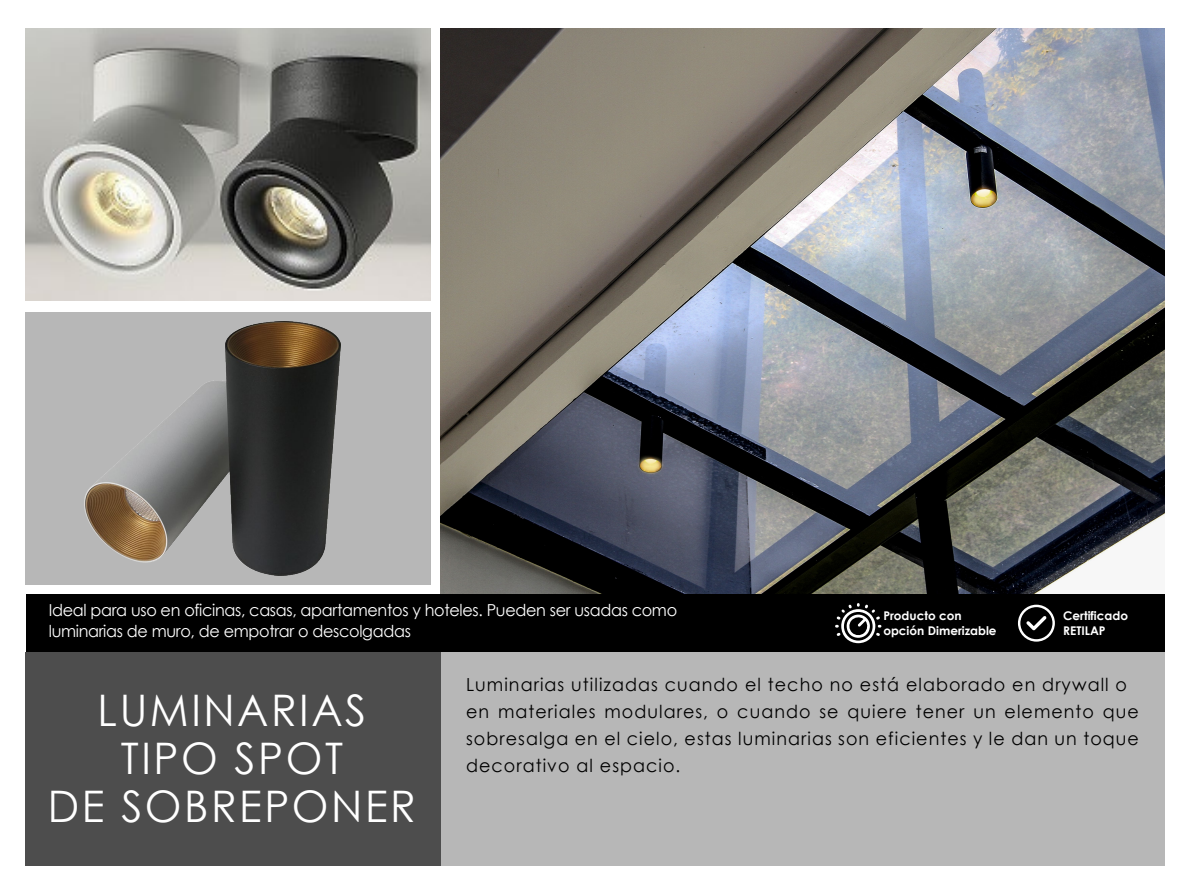
<style>
.page{position:relative;width:1191px;height:893px;background:#fff}
.page>*{position:absolute;margin:0;border:0;box-sizing:border-box;transform-origin:0 0}
.t1{font:43.5px/48px "Century Gothic";letter-spacing:.06em;color:#fff;text-align:center}
.t2{font:18px/27px "Century Gothic";letter-spacing:.06em;color:#000}
.t3{font:16.5px/21px "Century Gothic";letter-spacing:-.02em;color:#fff}
.t4{font:700 12px/14.4px "Century Gothic";color:#fff}
</style>
<div class="page">
<img style="left:440px;top:28px;width:724px;height:566px">
<div style="left:26px;top:651px;width:414px;height:214px;background:#4d4d4d"></div>
<div style="left:440px;top:651px;width:724px;height:214px;background:#b7b7b7"></div>
<div style="left:26px;top:595px;width:1138px;height:57px;background:#000"></div>
<div style="left:26px;top:312px;width:404px;height:273px;background:#b7b7b7"></div>
<svg style="left:1018px;top:605px;width:37px;height:37px"></svg>
<svg style="left:835px;top:603px;width:46px;height:40px"></svg>
<img style="left:26px;top:28px;width:404px;height:272px">
<img style="left:85px;top:322px;width:256px;height:253px">
<p class="t3" style="left:49px;top:599px;width:630px">Ideal para uso en oficinas, casas, apartamentos y hoteles. Pueden ser usadas como luminarias de muro, de empotrar o descolgadas</p>
<p class="t4" style="left:1063px;top:608px;width:66px">Certificado<br>RETILAP</p>
<p class="t4" style="left:883px;top:608px;width:115px">Producto con opción Dimerizable</p>
<p class="t2" style="left:466px;top:670px;width:674px">Luminarias utilizadas cuando el techo no está elaborado en drywall o en materiales modulares, o cuando se quiere tener un elemento que sobresalga en el cielo, estas luminarias son eficientes y le dan un toque decorativo al espacio.</p>
<h1 class="t1" style="left:48px;top:686px;width:369px">LUMINARIAS<br>TIPO SPOT<br>DE SOBREPONER</h1>
</div>
